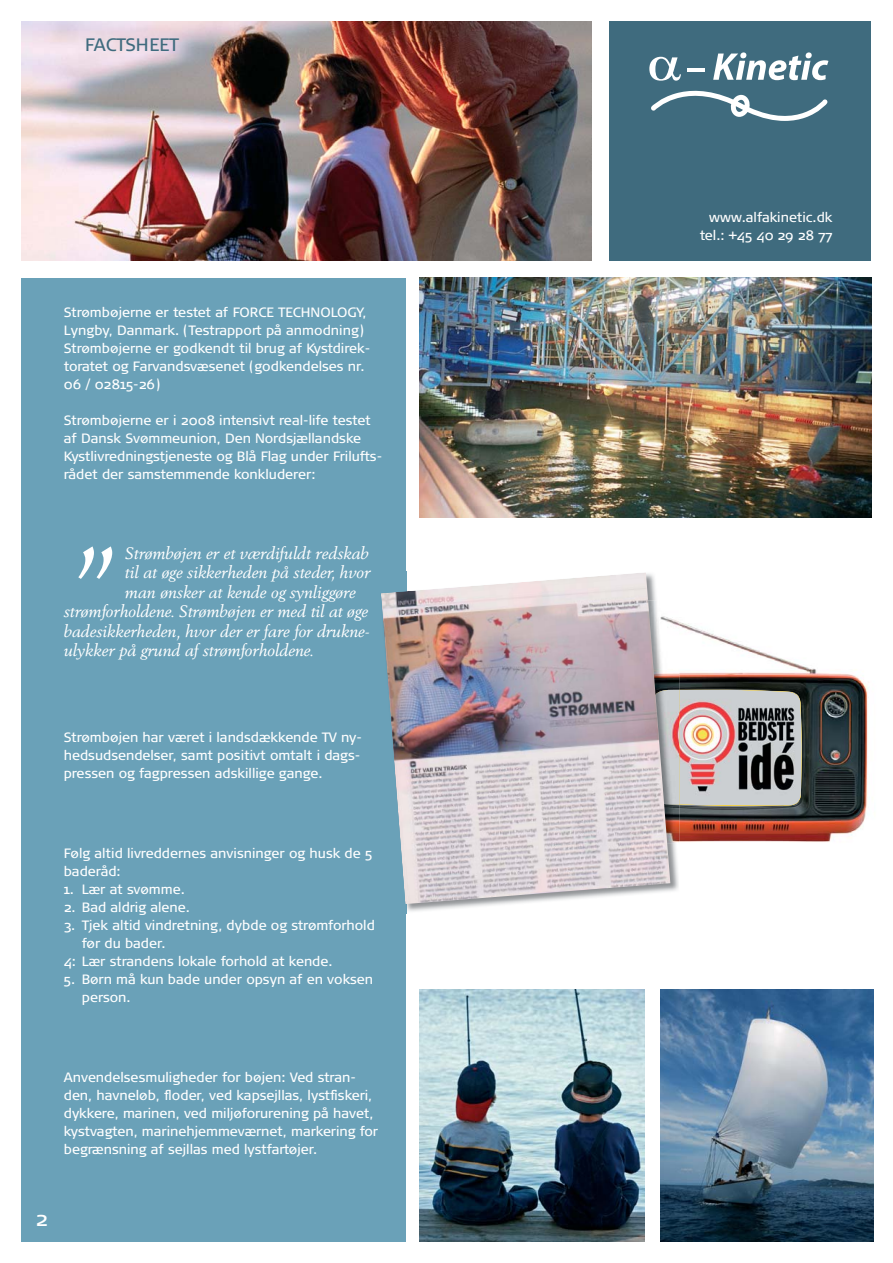
<style>
.page{position:relative;width:893px;height:1263px;background:#fff}
.page>*{position:absolute;margin:0;border:0;box-sizing:border-box;transform-origin:0 0}
.t1{font:21px "Signa Normal";color:#fff}
.t2{font:18px "Signa Normal";color:#3f6b7e}
.t3{font:italic 16.5px "Berling";color:#fff}
.t4{font:13.5px/18px "Signa Normal";color:#fff}
</style>
<div class="page">
<div style="left:21px;top:278px;width:385px;height:964px;background:#6aa1b8"></div>
<img style="left:419px;top:278px;width:453px;height:239px">
<img style="left:419px;top:989px;width:225px;height:253px">
<img style="left:660px;top:989px;width:213px;height:253px">
<img style="left:679px;top:622px;width:190px;height:220px">
<img style="left:679px;top:690px;width:123px;height:115px">
<img style="left:406px;top:618px;width:273px;height:295px">
<img style="left:670px;top:690px;width:9px;height:11px">
<img style="left:381px;top:572px;width:289px;height:332px">
<img style="left:21px;top:21px;width:570px;height:240px">
<div style="left:609px;top:21px;width:261px;height:240px;background:#3f6b7e"></div>
<svg style="left:649px;top:52px;width:179px;height:69px"></svg>
<svg style="left:78px;top:546px;width:34px;height:33px"></svg>
<h2 class="t2" style="left:85px;top:34px;width:96px">FACTSHEET</h2>
<p class="t4" style="left:64px;top:303px;width:308px">Strømbøjerne er testet af FORCE TECHNOLOGY, Lyngby, Danmark. (Testrapport på anmodning)<br>Strømbøjerne er godkendt til brug af Kystdirek&shy;toratet og Farvandsvæsenet (godkendelses nr.<br>06 / 02815-26)</p>
<p class="t4" style="left:64px;top:411px;width:320px">Strømbøjerne er i 2008 intensivt real-life testet af Dansk Svømmeunion, Den Nordsjællandske Kystlivredningstjeneste og Blå Flag under Frilufts&shy;rådet der samstemmende konkluderer:</p>
<p class="t3" style="left:125px;top:546px;width:245px">Strømbøjen er et værdifuldt redskab</p>
<p class="t3" style="left:125px;top:565px;width:247px">til at øge sikkerheden på steder, hvor</p>
<p class="t3" style="left:125px;top:585px;width:232px">man ønsker at kende og synliggøre</p>
<p class="t3" style="left:64px;top:604px;width:306px">strømforholdene. Strømbøjen er med til at øge</p>
<p class="t3" style="left:64px;top:624px;width:308px">badesikkerheden, hvor der er fare for drukne-</p>
<p class="t3" style="left:64px;top:643px;width:252px">ulykker på grund af strømforholdene.</p>
<p class="t4" style="left:64px;top:728px;width:300px">Strømbøjen har været i landsdækkende TV ny&shy;hedsudsendelser, samt positivt omtalt i dags&shy;pressen og fagpressen adskillige gange.</p>
<p class="t4" style="left:64px;top:844px;width:310px">Følg altid livreddernes anvisninger og husk de 5 baderåd:</p>
<p class="t4" style="left:64px;top:880px;width:123px">1. Lær at svømme.</p>
<p class="t4" style="left:64px;top:898px;width:128px">2. Bad aldrig alene.</p>
<p class="t4" style="left:64px;top:916px;width:313px">3. Tjek altid vindretning, dybde og strømforhold</p>
<p class="t4" style="left:82px;top:934px;width:85px">før du bader.</p>
<p class="t4" style="left:64px;top:952px;width:270px">4: Lær strandens lokale forhold at kende.</p>
<p class="t4" style="left:82px;top:970px;width:293px;text-indent:-18px">5. Børn må kun bade under opsyn af en voksen person.</p>
<p class="t4" style="left:64px;top:1068px;width:316px">Anvendelsesmuligheder for bøjen: Ved stran&shy;den, havneløb, floder, ved kapsejllas, lystfiskeri, dykkere, marinen, ved miljøforurening på havet, kystvagten, marinehjemmeværnet, markering for begrænsning af sejllas med lystfartøjer.</p>
<h1 class="t1" style="left:35px;top:1207px;width:13px">2</h1>
<p class="t4" style="left:700px;top:209px;width:134px;text-align:right">www.alfakinetic.dk tel.: +45 40 29 28 77</p>
</div>
